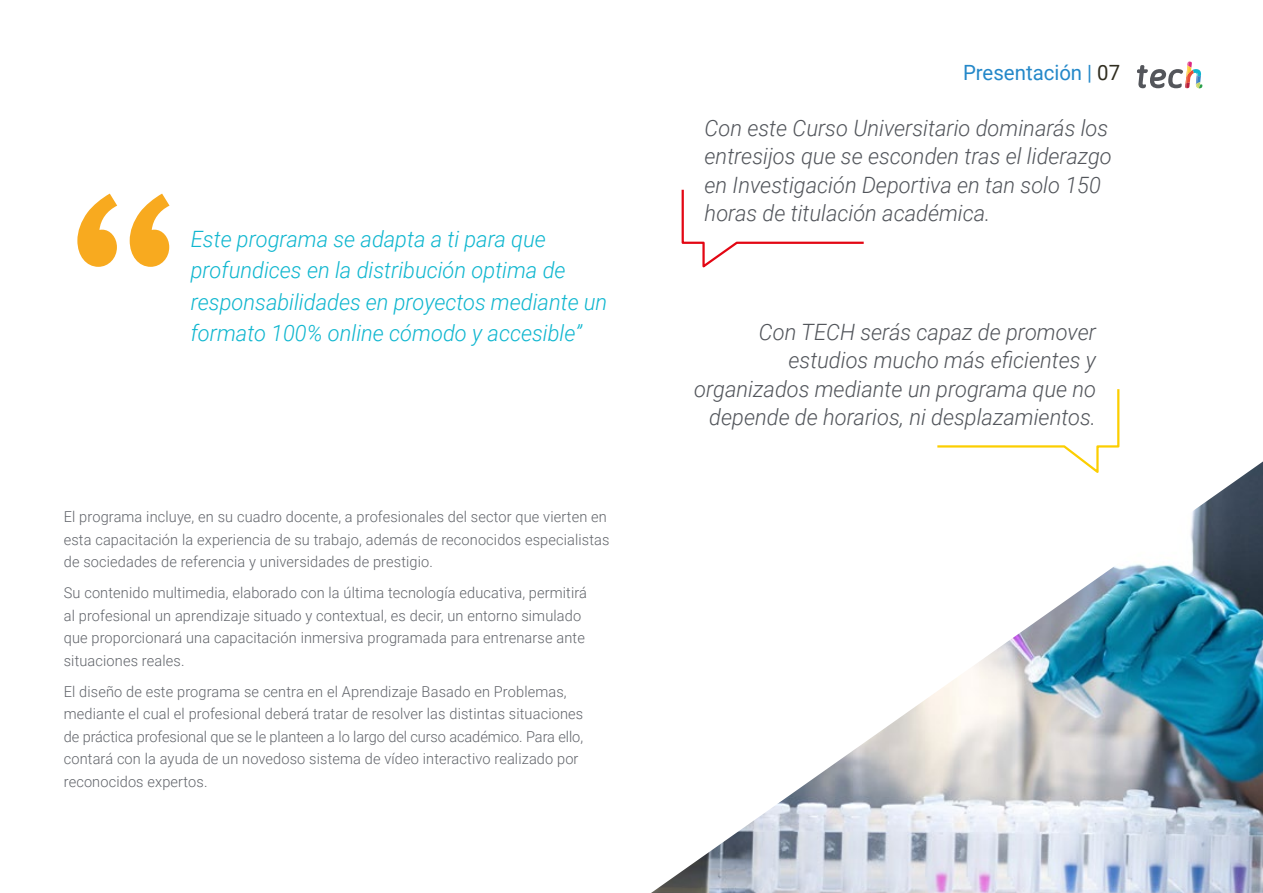
<style>
.page{position:relative;width:1263px;height:893px;background:#fff}
.page>*{position:absolute;margin:0;border:0;box-sizing:border-box;transform-origin:0 0}
.t1{font:italic 300 22.5px/28.5px "Roboto";color:#52555b;text-align:right}
.t2{font:italic 300 22.5px/31.5px "Roboto";color:#0fb6cf}
.t3{font:21px "Roboto";color:#2488c9}
.t4{font:300 15px/22.5px "Roboto";letter-spacing:.01em;color:#61646a}
.s1{color:#312e20}
</style>
<div class="page">
<svg style="left:77px;top:194px;width:93px;height:73px"></svg>
<svg style="left:937px;top:389px;width:183px;height:72px"></svg>
<svg style="left:681px;top:189px;width:183px;height:79px"></svg>
<img style="left:651px;top:461px;width:612px;height:432px">
<svg style="left:1137px;top:62px;width:65px;height:27px"></svg>
<h1 class="t2" style="left:191px;top:222px;width:418px">Este programa se adapta a ti para que profundices en la distribución optima de responsabilidades en proyectos mediante un formato 100% online cómodo y accesible”</h1>
<p class="t4" style="left:64px;top:505px;width:547px">El programa incluye, en su cuadro docente, a profesionales del sector que vierten en esta capacitación la experiencia de su trabajo, además de reconocidos especialistas de sociedades de referencia y universidades de prestigio.</p>
<p class="t4" style="left:64px;top:581px;width:525px">Su contenido multimedia, elaborado con la última tecnología educativa, permitirá al profesional un aprendizaje situado y contextual, es decir, un entorno simulado que proporcionará una capacitación inmersiva programada para entrenarse ante situaciones reales.</p>
<p class="t4" style="left:64px;top:679px;width:521px">El diseño de este programa se centra en el Aprendizaje Basado en Problemas, mediante el cual el profesional deberá tratar de resolver las distintas situaciones de práctica profesional que se le planteen a lo largo del curso académico. Para ello, contará con la ayuda de un novedoso sistema de vídeo interactivo realizado por reconocidos expertos.</p>
<h2 class="t3" style="left:963px;top:57px;width:159px">Presentación | <span class="s1">07</span></h2>
<h1 class="t1" style="left:705px;top:113px;width:409px;text-align:left">Con este Curso Universitario dominarás los entresijos que se esconden tras el liderazgo en Investigación Deportiva en tan solo 150 horas de titulación académica.</h1>
<h1 class="t1" style="left:694px;top:316px;width:403px">Con TECH serás capaz de promover estudios mucho más eficientes y organizados mediante un programa que no depende de horarios, ni desplazamientos.</h1>
</div>
